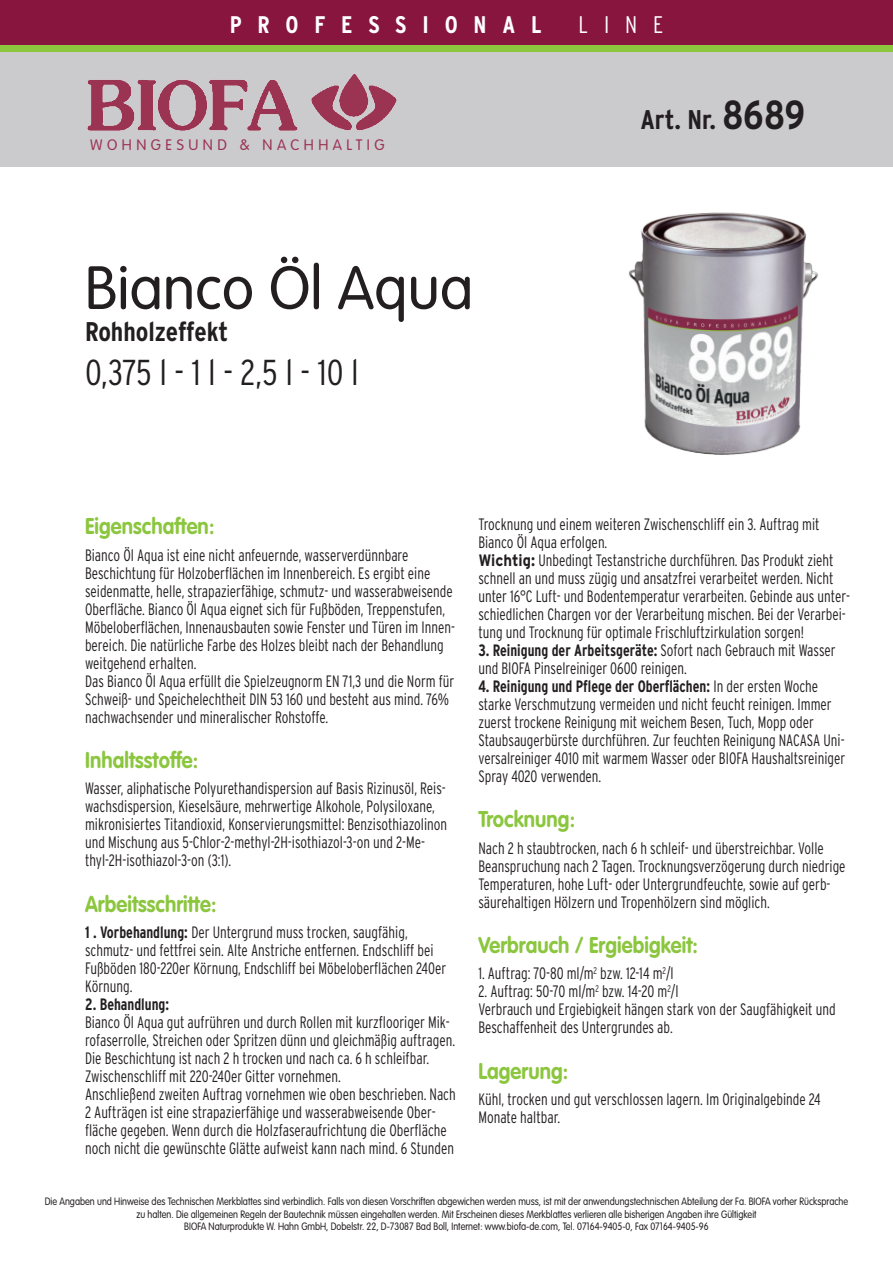
<style>
.page{position:relative;width:893px;height:1263px;background:#fff}
.page>*{position:absolute;margin:0;border:0;box-sizing:border-box;transform-origin:0 0}
.t1{font:300 60px "VAG Rounded Std";color:#231f20}
.t2{font:300 condensed 36px "Interstate";color:#231f20}
.t3{font:700 condensed 27px "Interstate";color:#231f20}
.t4{font:700 condensed 24px "Interstate";letter-spacing:.66em;color:#fff}
.t5{font:300 condensed 24px "Interstate";color:#fff}
.t6{font:700 22.5px "VAG Rounded Std";letter-spacing:.005em;color:#8bc63e;scale:.9 1}
.t7{font:300 condensed 16.5px/18px "Interstate";color:#231f20;scale:.9 1}
.t8{font:700 condensed 16.5px "Interstate";color:#231f20;scale:.9 1}
.t9{font:300 15px "VAG Rounded Std";letter-spacing:.3em;color:#9b3452}
.t10{font:300 10.5px/12.6px "VAG Rounded Std";color:#231f20;text-align:center;scale:.87 1}
.s1{font-size:40.5px}
.s2{font-weight:700}
.s3{font-weight:700;font-stretch:normal}
</style>
<div class="page">
<div style="left:0;top:33px;width:893px;height:134px;background:#cbcacd"></div>
<div style="left:0;top:0;width:893px;height:51px;background:#8bc63e"></div>
<div style="left:0;top:0;width:893px;height:45px;background:#88153e"></div>
<img style="left:87px;top:73px;width:310px;height:58px">
<img style="left:628px;top:212px;width:190px;height:243px">
<h3 class="t4" style="left:230px;top:10px;width:313px">PROFESSIONAL</h3>
<h3 class="t5" style="left:579px;top:10px;width:86px">LINE</h3>
<p class="t9" style="left:90px;top:136px;width:296px">WOHNGESUND &amp; NACHHALTIG</p>
<h1 class="t1" style="left:85px;top:254px;width:390px">Bianco Öl Aqua</h1>
<h3 class="t3" style="left:85px;top:315px;width:145px">Rohholzeffekt</h3>
<h2 class="t2" style="left:85px;top:350px;width:275px">0,375 l - 1 l - 2,5 l - 10 l</h2>
<h3 class="t3" style="left:640px;top:103px;width:166px">Art. Nr. <span class="s1">8689</span></h3>
<h3 class="t6" style="left:85px;top:513px;width:145px">Eigenschaften:</h3>
<p class="t7" style="left:85px;top:546px;width:412px">Bianco Öl Aqua ist eine nicht anfeuernde, wasserverdünnbare Beschichtung für Holzoberflächen im Innenbereich. Es ergibt eine seidenmatte, helle, strapazierfähige, schmutz- und wasserabweisende Oberfläche. Bianco Öl Aqua eignet sich für Fußböden, Treppenstufen, Möbeloberflächen, Innenausbauten sowie Fenster und Türen im Innen&shy;bereich. Die natürliche Farbe des Holzes bleibt nach der Behandlung weitgehend erhalten.<br>Das Bianco Öl Aqua erfüllt die Spielzeugnorm EN 71,3 und die Norm für Schweiß- und Speichelechtheit DIN 53 160 und besteht aus mind. 76% nachwachsender und mineralischer Rohstoffe.</p>
<h3 class="t6" style="left:85px;top:747px;width:127px">Inhaltsstoffe:</h3>
<p class="t7" style="left:85px;top:779px;width:404px">Wasser, aliphatische Polyurethandispersion auf Basis Rizinusöl, Reis&shy;wachsdispersion, Kieselsäure, mehrwertige Alkohole, Polysiloxane, mikronisiertes Titandioxid, Konservierungsmittel: Benzisothiazolinon und Mischung aus 5-Chlor-2-methyl-2H-isothiazol-3-on und 2-Me&shy;thyl-2H-isothiazol-3-on (3:1).</p>
<h3 class="t6" style="left:85px;top:890px;width:148px">Arbeitsschritte:</h3>
<p class="t7" style="left:85px;top:923px;width:403px"><span class="s2">1 . Vorbehandlung:</span> Der Untergrund muss trocken, saugfähig, schmutz- und fettfrei sein. Alte Anstriche entfernen. Endschliff bei Fußböden 180-220er Körnung, Endschliff bei Möbeloberflächen 240er Körnung.</p>
<p class="t8" style="left:85px;top:994px;width:95px">2. Behandlung:</p>
<p class="t7" style="left:85px;top:1013px;width:413px">Bianco Öl Aqua gut aufrühren und durch Rollen mit kurzflooriger Mik&shy;rofaserrolle, Streichen oder Spritzen dünn und gleichmäßig auftragen.<br>Die Beschichtung ist nach 2 h trocken und nach ca. 6 h schleifbar.<br>Zwischenschliff mit 220-240er Gitter vornehmen.<br>Anschließend zweiten Auftrag vornehmen wie oben beschrieben. Nach 2 Aufträgen ist eine strapazierfähige und wasserabweisende Ober&shy;fläche gegeben. Wenn durch die Holzfaseraufrichtung die Oberfläche noch nicht die gewünschte Glätte aufweist kann nach mind. 6 Stunden</p>
<p class="t7" style="left:478px;top:515px;width:414px">Trocknung und einem weiteren Zwischenschliff ein 3. Auftrag mit Bianco Öl Aqua erfolgen.<br><span class="s3">Wichtig:</span> Unbedingt Testanstriche durchführen. Das Produkt zieht schnell an und muss zügig und ansatzfrei verarbeitet werden. Nicht unter 16°C Luft- und Bodentemperatur verarbeiten. Gebinde aus unter&shy;schiedlichen Chargen vor der Verarbeitung mischen. Bei der Verarbei&shy;tung und Trocknung für optimale Frischluftzirkulation sorgen!</p>
<p class="t7" style="left:478px;top:641px;width:398px"><span class="s2">3. Reinigung der Arbeitsgeräte:</span> Sofort nach Gebrauch mit Wasser und BIOFA Pinselreiniger 0600 reinigen.</p>
<p class="t7" style="left:478px;top:677px;width:409px"><span class="s2">4. Reinigung und Pflege der Oberflächen:</span> In der ersten Woche starke Verschmutzung vermeiden und nicht feucht reinigen. Immer zuerst trockene Reinigung mit weichem Besen, Tuch, Mopp oder Staubsaugerbürste durchführen. Zur feuchten Reinigung NACASA Uni&shy;versalreiniger 4010 mit warmem Wasser oder BIOFA Haushaltsreiniger Spray 4020 verwenden.</p>
<h3 class="t6" style="left:478px;top:806px;width:109px">Trocknung:</h3>
<p class="t7" style="left:478px;top:839px;width:410px">Nach 2 h staubtrocken, nach 6 h schleif- und überstreichbar. Volle Beanspruchung nach 2 Tagen. Trocknungsverzögerung durch niedrige Temperaturen, hohe Luft- oder Untergrundfeuchte, sowie auf gerb&shy;säurehaltigen Hölzern und Tropenhölzern sind möglich.</p>
<h3 class="t6" style="left:478px;top:932px;width:246px">Verbrauch / Ergiebigkeit:</h3>
<p class="t7" style="left:478px;top:964px;width:219px">1. Auftrag: 70-80 ml/m<sup>2</sup> bzw. 12-14 m<sup>2</sup>/l</p>
<p class="t7" style="left:478px;top:982px;width:398px">2. Auftrag: 50-70 ml/m<sup>2</sup> bzw. 14-20 m<sup>2</sup>/l<br>Verbrauch und Ergiebigkeit hängen stark von der Saugfähigkeit und<br>Beschaffenheit des Untergrundes ab.</p>
<h3 class="t6" style="left:478px;top:1057px;width:101px">Lagerung:</h3>
<p class="t7" style="left:478px;top:1090px;width:382px">Kühl, trocken und gut verschlossen lagern. Im Originalgebinde 24<br>Monate haltbar.</p>
<p class="t10" style="left:45px;top:1195px;width:925px">Die Angaben und Hinweise des Technischen Merkblattes sind verbindlich. Falls von diesen Vorschriften abgewichen werden muss, ist mit der anwendungstechnischen Abteilung der Fa. BIOFA vorher Rücksprache zu halten. Die allgemeinen Regeln der Bautechnik müssen eingehalten werden. Mit Erscheinen dieses Merkblattes verlieren alle bisherigen Angaben ihre Gültigkeit<br>BIOFA Naturprodukte W. Hahn GmbH, Dobelstr. 22, D-73087 Bad Boll, Internet: www.biofa-de.com, Tel. 07164-9405-0, Fax 07164-9405-96</p>
</div>
